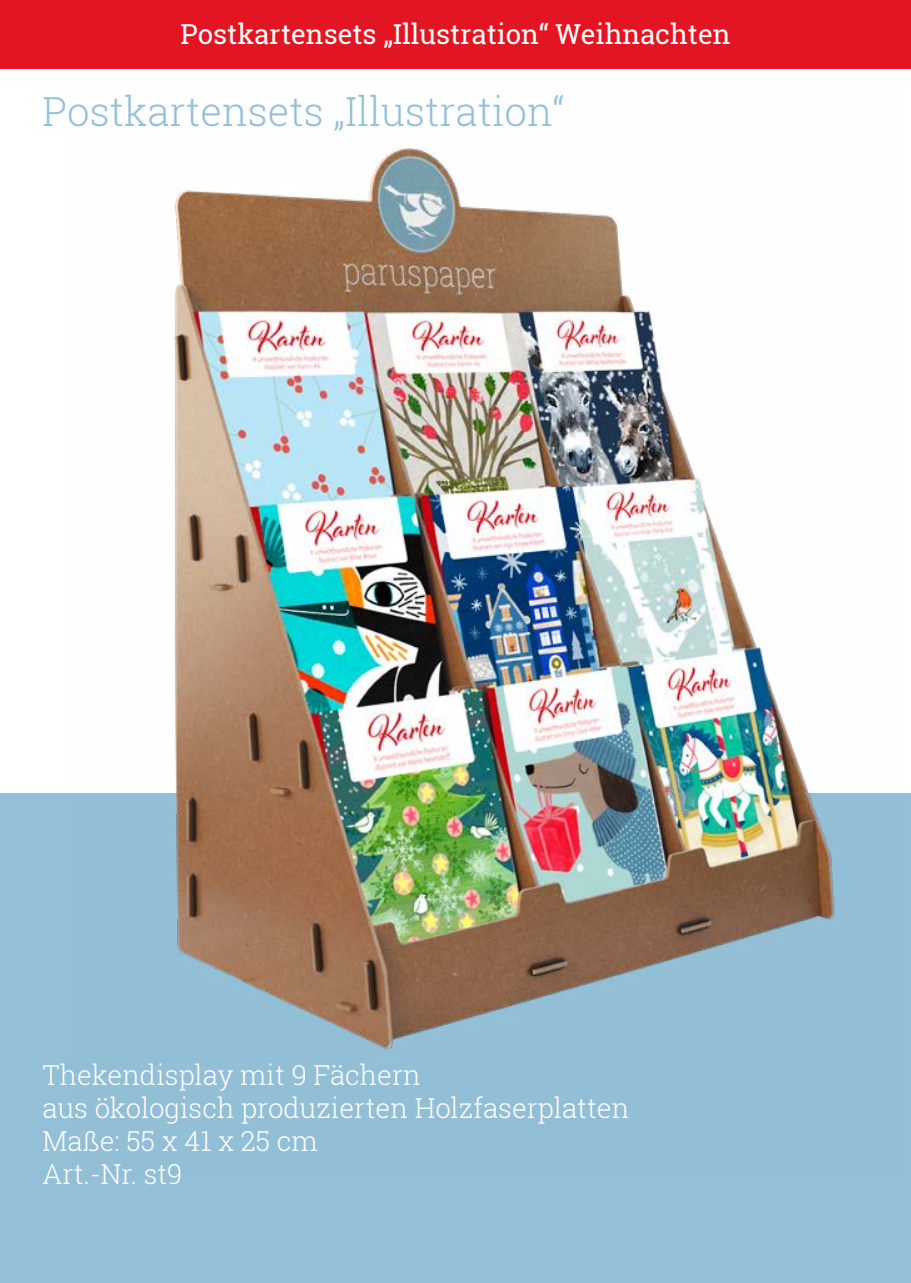
<style>
.page{position:relative;width:911px;height:1283px;background:#fff}
.page>*{position:absolute;margin:0;border:0;box-sizing:border-box;transform-origin:0 0}
.t1{font:300 40px "Roboto Slab";color:#94c0d7}
.t2{font:300 27.5px/33px "Roboto Slab";color:#fff}
.t3{font:27.5px "Roboto Slab";color:#fff}
</style>
<div class="page">
<div style="left:0;top:794px;width:911px;height:489px;background:#94c0d7"></div>
<img style="left:66px;top:148px;width:838px;height:901px">
<div style="left:0;top:0;width:911px;height:69px;background:#e41523"></div>
<p class="t3" style="left:180px;top:15px;width:551px">Postkartensets „Illustration“ Weihnachten</p>
<h1 class="t1" style="left:43px;top:84px;width:523px">Postkartensets „Illustration“</h1>
<p class="t2" style="left:43px;top:1058px;width:588px">Thekendisplay mit 9 Fächern<br>aus ökologisch produzierten Holzfaserplatten<br>Maße: 55 x 41 x 25 cm<br>Art.-Nr. st9</p>
</div>
